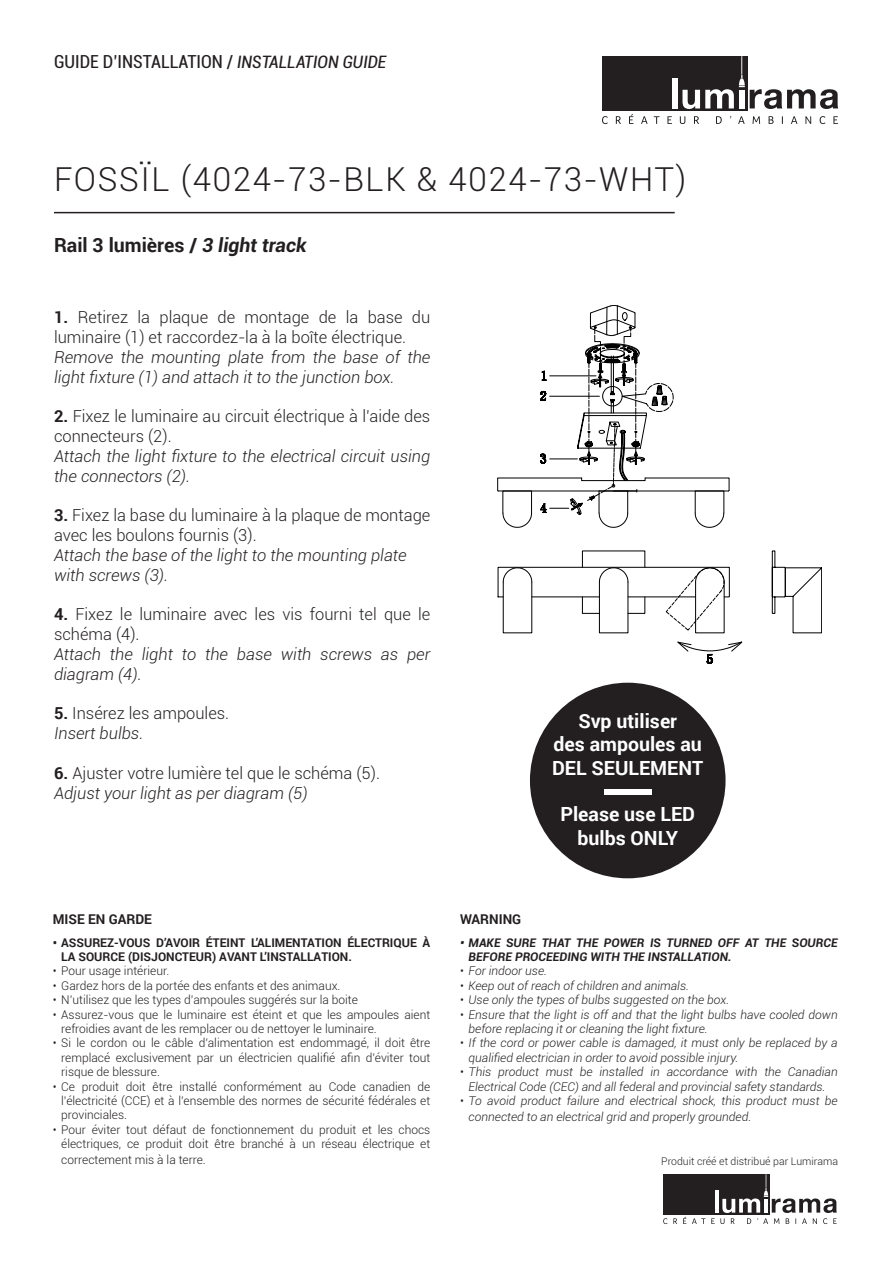
<style>
.page{position:relative;width:893px;height:1263px;background:#fff}
.page>*{position:absolute;margin:0;border:0;box-sizing:border-box;transform-origin:0 0}
.t1{font:300 33px "Roboto";letter-spacing:.05em;color:#231f20}
.t2{font:700 19.5px/23.4px "Roboto";color:#fff}
.t3{font:700 19.5px "Roboto";color:#231f20}
.t4{font:condensed 18px "Roboto";color:#231f20}
.t5{font:300 16.5px/19.8px "Roboto";color:#231f20}
.t6{font:italic 300 16.5px/19.8px "Roboto";color:#231f20}
.t7{font:700 13.5px "Roboto";color:#231f20}
.t8{font:300 12px/14.4px "Roboto";color:#231f20;text-align:justify}
.t9{font:italic 300 12px/14.4px "Roboto";color:#231f20}
.t10{font:700 12px/14.4px "Roboto";color:#231f20}
.t11{font:italic 700 12px/14.4px "Roboto";color:#231f20}
.t12{font:300 10.5px "Roboto";color:#231f20}
.s1{font-style:italic}
.s2{font-weight:700}
.s3{font-style:normal}
</style>
<div class="page">
<svg style="left:663px;top:1218px;width:4px;height:6px"></svg>
<svg style="left:673px;top:1218px;width:4px;height:6px"></svg>
<svg style="left:683px;top:1217px;width:3px;height:7px"></svg>
<div style="left:663px;top:1174px;width:107px;height:40px;background:#231f20"></div>
<svg style="left:692px;top:1174px;width:145px;height:50px"></svg>
<svg style="left:602px;top:116px;width:6px;height:8px"></svg>
<svg style="left:616px;top:116px;width:5px;height:8px"></svg>
<svg style="left:629px;top:114px;width:5px;height:10px"></svg>
<svg style="left:641px;top:116px;width:7px;height:8px"></svg>
<svg style="left:654px;top:116px;width:6px;height:8px"></svg>
<svg style="left:667px;top:116px;width:5px;height:8px"></svg>
<svg style="left:680px;top:116px;width:5px;height:8px"></svg>
<svg style="left:694px;top:116px;width:5px;height:8px"></svg>
<svg style="left:716px;top:116px;width:6px;height:8px"></svg>
<svg style="left:738px;top:116px;width:7px;height:8px"></svg>
<svg style="left:752px;top:116px;width:8px;height:8px"></svg>
<svg style="left:769px;top:116px;width:5px;height:8px"></svg>
<svg style="left:791px;top:116px;width:6px;height:8px"></svg>
<svg style="left:805px;top:116px;width:6px;height:8px"></svg>
<svg style="left:820px;top:116px;width:5px;height:8px"></svg>
<svg style="left:833px;top:116px;width:5px;height:8px"></svg>
<div style="left:602px;top:56px;width:145px;height:55px;background:#231f20"></div>
<div style="left:672px;top:78px;width:5px;height:30px;background:#fff"></div>
<svg style="left:682px;top:56px;width:156px;height:53px"></svg>
<hr style="left:54px;top:212px;width:621px;height:1px;background:#231f20">
<div style="left:530px;top:683px;width:195px;height:195px;background:#231f20;border-radius:50%"></div>
<div style="left:604px;top:789px;width:47px;height:5px;background:#fff"></div>
<svg style="left:771px;top:550px;width:51px;height:83px"></svg>
<svg style="left:497px;top:305px;width:246px;height:394px"></svg>
<p class="t4" style="left:54px;top:49px;width:334px">GUIDE D’INSTALLATION / <span class="s1">INSTALLATION GUIDE</span></p>
<p class="t1" style="left:54px;top:156px;width:634px">FOSSÏL (4024-73-BLK &amp; 4024-73-WHT)</p>
<p class="t3" style="left:54px;top:231px;width:254px">Rail 3 lumières / <span class="s1">3 light track</span></p>
<p class="t5" style="left:54px;top:307px;width:378px"><span class="s2">1.</span> Retirez la plaque de montage de la base du luminaire (1) et raccordez-la à la boîte électrique.</p>
<p class="t6" style="left:54px;top:347px;width:378px">Remove the mounting plate from the base of the light fixture (1) and attach it to the junction box.</p>
<p class="t5" style="left:54px;top:406px;width:378px"><span class="s2">2.</span> Fixez le luminaire au circuit électrique à l’aide des connecteurs (2).</p>
<p class="t6" style="left:54px;top:446px;width:378px">Attach the light fixture to the electrical circuit using the connectors (2).</p>
<p class="t5" style="left:54px;top:505px;width:378px"><span class="s2">3.</span> Fixez la base du luminaire à la plaque de montage avec les boulons fournis (3).</p>
<p class="t6" style="left:54px;top:545px;width:354px">Attach the base of the light to the mounting plate</p>
<p class="t6" style="left:54px;top:564px;width:116px">with screws (3).</p>
<p class="t5" style="left:54px;top:604px;width:378px"><span class="s2">4.</span> Fixez le luminaire avec les vis fourni tel que le schéma (4).</p>
<p class="t6" style="left:54px;top:644px;width:378px">Attach the light to the base with screws as per diagram (4).</p>
<p class="t5" style="left:54px;top:703px;width:177px"><span class="s2">5.</span> Insérez les ampoules.</p>
<p class="t6" style="left:54px;top:723px;width:91px">Insert bulbs.</p>
<p class="t5" style="left:54px;top:762px;width:327px"><span class="s2">6.</span> Ajuster votre lumière tel que le schéma (5).</p>
<p class="t6" style="left:54px;top:782px;width:255px">Adjust your light as per diagram (5)</p>
<p class="t7" style="left:53px;top:909px;width:101px">MISE EN GARDE</p>
<p class="t10" style="left:61px;top:934px;width:371px;text-indent:-9px">• ASSUREZ-VOUS D’AVOIR ÉTEINT L’ALIMENTATION ÉLECTRIQUE À<br>LA SOURCE (DISJONCTEUR) AVANT L’INSTALLATION.</p>
<p class="t8" style="left:53px;top:963px;width:118px">• Pour usage intérieur.</p>
<p class="t8" style="left:53px;top:978px;width:289px">• Gardez hors de la portée des enfants et des animaux.</p>
<p class="t8" style="left:53px;top:992px;width:307px">• N’utilisez que les types d’ampoules suggérés sur la boite</p>
<p class="t8" style="left:61px;top:1007px;width:371px;text-indent:-9px">• Assurez-vous que le luminaire est éteint et que les ampoules aient refroidies avant de les remplacer ou de nettoyer le luminaire.</p>
<p class="t8" style="left:61px;top:1035px;width:371px;text-indent:-9px">• Si le cordon ou le câble d’alimentation est endommagé, il doit être remplacé exclusivement par un électricien qualifié afin d’éviter tout risque de blessure.</p>
<p class="t8" style="left:61px;top:1079px;width:371px;text-indent:-9px">• Ce produit doit être installé conformément au Code canadien de l’électricité (CCE) et à l’ensemble des normes de sécurité fédérales et provinciales.</p>
<p class="t8" style="left:53px;top:1122px;width:379px;text-align:right">• Pour éviter tout défaut de fonctionnement du produit et les chocs électriques, ce produit doit être branché à un réseau électrique et</p>
<p class="t8" style="left:61px;top:1152px;width:146px">correctement mis à la terre.</p>
<p class="t2" style="left:578px;top:708px;width:100px">Svp utiliser</p>
<p class="t2" style="left:552px;top:732px;width:153px">des ampoules au<br>DEL SEULEMENT</p>
<p class="t2" style="left:560px;top:802px;width:136px;text-align:center">Please use LED bulbs ONLY</p>
<p class="t7" style="left:460px;top:909px;width:63px">WARNING</p>
<p class="t11" style="left:469px;top:935px;width:371px;text-indent:-9px">• MAKE SURE THAT THE POWER IS TURNED OFF AT THE SOURCE<br>BEFORE PROCEEDING WITH THE INSTALLATION.</p>
<p class="t9" style="left:460px;top:963px;width:88px"><span class="s3">•</span> For indoor use.</p>
<p class="t9" style="left:460px;top:978px;width:230px"><span class="s3">•</span> Keep out of reach of children and animals.</p>
<p class="t9" style="left:460px;top:992px;width:271px"><span class="s3">•</span> Use only the types of bulbs suggested on the box.</p>
<p class="t9" style="left:469px;top:1007px;width:371px;text-indent:-9px"><span class="s3">•</span> Ensure that the light is off and that the light bulbs have cooled down before replacing it or cleaning the light fixture.</p>
<p class="t9" style="left:469px;top:1035px;width:371px;text-indent:-9px"><span class="s3">•</span> If the cord or power cable is damaged, it must only be replaced by a qualified electrician in order to avoid possible injury.</p>
<p class="t9" style="left:460px;top:1064px;width:379px;text-align:center"><span class="s3">•</span> This product must be installed in accordance with the Canadian<br>Electrical Code (CEC) and all federal and provincial safety standards.</p>
<p class="t9" style="left:469px;top:1092px;width:371px;line-height:16.2px;text-indent:-9px"><span class="s3">•</span> To avoid product failure and electrical shock, this product must be connected to an electrical grid and properly grounded.</p>
<p class="t12" style="left:661px;top:1153px;width:178px">Produit créé et distribué par Lumirama</p>
</div>
